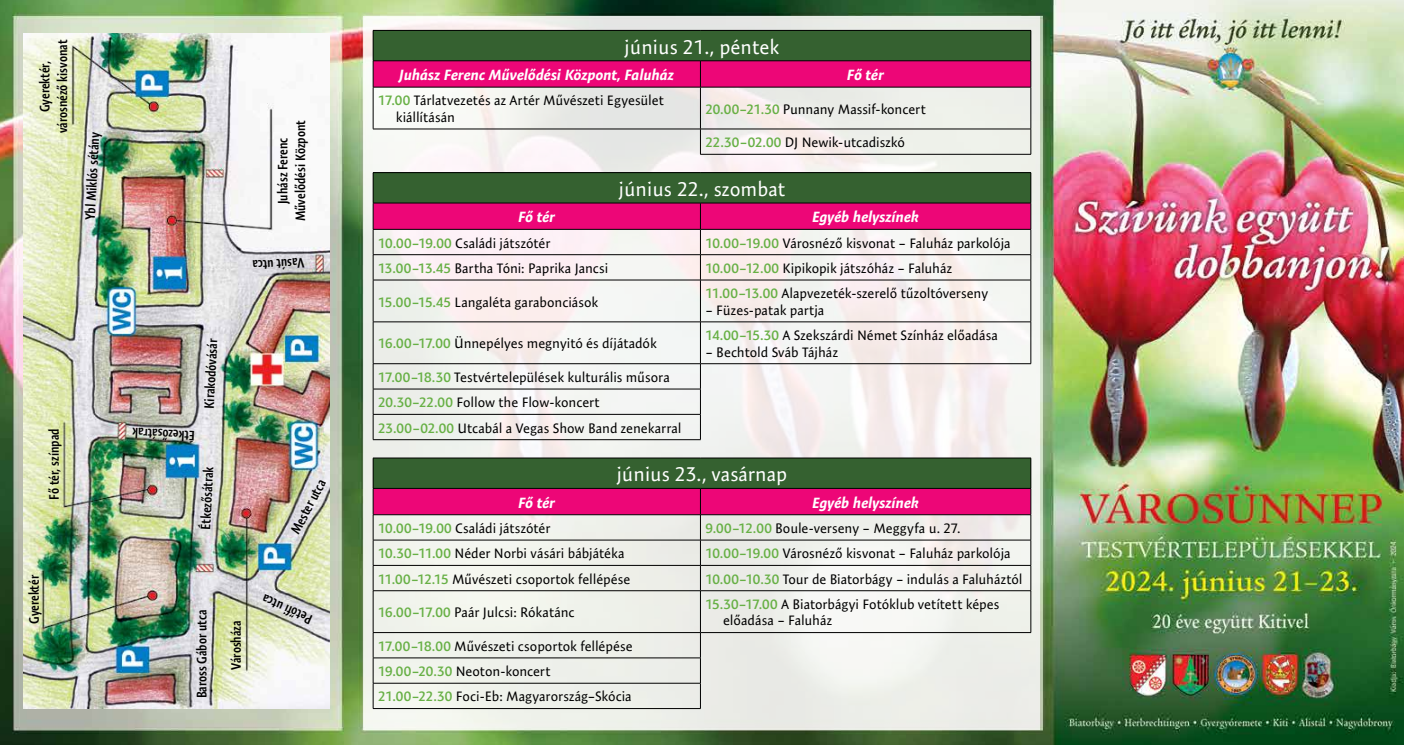
<style>
.page{position:relative;width:1404px;height:745px;background:#fff}
.page>*{position:absolute;margin:0;border:0;box-sizing:border-box;transform-origin:0 0}
.t1{font:20px "Expo Sans Pro";color:#fff}
.t2{font:italic 700 15px "Expo Sans Pro";color:#fff}
.t3{font:13.75px/25.2px "Expo Sans Pro";letter-spacing:-.005em;color:#000}
.t4{font:600 condensed 13.75px/17.5px "Expo Sans Pro";color:#000;text-align:center}
.s1{font-weight:600;color:#67b045}
</style>
<div class="page">
<img style="left:0;top:0;width:1403px;height:744px">
<svg style="left:363px;top:16px;width:676px;height:713px;fill:#f1f1eb"></svg>
<hr style="left:373px;top:30px;width:327px;height:1px;background:#000">
<hr style="left:700px;top:30px;width:330px;height:1px;background:#000">
<svg style="left:373px;top:31px;width:658px;height:56px;background:#86354e"></svg>
<hr style="left:373px;top:87px;width:327px;height:1px;background:#000">
<hr style="left:373px;top:87px;width:1px;height:42px;background:#000">
<hr style="left:373px;top:129px;width:327px;height:1px;background:#000">
<hr style="left:700px;top:87px;width:330px;height:1px;background:#000">
<hr style="left:700px;top:87px;width:1px;height:42px;background:#000">
<hr style="left:1030px;top:87px;width:1px;height:42px;background:#000">
<hr style="left:700px;top:129px;width:330px;height:1px;background:#000">
<svg style="left:700px;top:129px;width:1px;height:25px"></svg>
<svg style="left:1030px;top:129px;width:1px;height:25px"></svg>
<hr style="left:700px;top:154px;width:330px;height:1px;background:#000">
<div style="left:373px;top:172px;width:657px;height:31px;background:#356130"></div>
<hr style="left:373px;top:172px;width:327px;height:1px;background:#000">
<hr style="left:373px;top:173px;width:1px;height:30px;background:#000">
<hr style="left:700px;top:172px;width:330px;height:1px;background:#000">
<hr style="left:1030px;top:173px;width:1px;height:30px;background:#000">
<hr style="left:373px;top:279px;width:327px;height:1px;background:#000">
<hr style="left:373px;top:280px;width:1px;height:41px;background:#000">
<hr style="left:373px;top:321px;width:327px;height:1px;background:#000">
<hr style="left:373px;top:322px;width:1px;height:41px;background:#000">
<hr style="left:373px;top:363px;width:327px;height:1px;background:#000">
<svg style="left:373px;top:203px;width:658px;height:76px"></svg>
<hr style="left:700px;top:279px;width:330px;height:1px;background:#000">
<hr style="left:700px;top:280px;width:1px;height:41px;background:#000">
<hr style="left:1030px;top:280px;width:1px;height:41px;background:#000">
<hr style="left:700px;top:321px;width:330px;height:1px;background:#000">
<hr style="left:700px;top:322px;width:1px;height:41px;background:#000">
<hr style="left:1030px;top:322px;width:1px;height:41px;background:#000">
<hr style="left:700px;top:363px;width:330px;height:1px;background:#000">
<hr style="left:373px;top:388px;width:327px;height:1px;background:#000">
<hr style="left:373px;top:414px;width:327px;height:1px;background:#000">
<svg style="left:373px;top:364px;width:1px;height:75px"></svg>
<hr style="left:373px;top:439px;width:327px;height:1px;background:#000">
<svg style="left:700px;top:364px;width:1px;height:75px"></svg>
<div style="left:373px;top:457px;width:657px;height:31px;background:#356130"></div>
<hr style="left:373px;top:457px;width:327px;height:1px;background:#000">
<hr style="left:373px;top:458px;width:1px;height:30px;background:#000">
<hr style="left:700px;top:457px;width:330px;height:1px;background:#000">
<hr style="left:1030px;top:458px;width:1px;height:30px;background:#000">
<hr style="left:1030px;top:590px;width:1px;height:42px;background:#000">
<hr style="left:700px;top:590px;width:330px;height:1px;background:#000">
<hr style="left:700px;top:632px;width:330px;height:1px;background:#000">
<svg style="left:373px;top:488px;width:658px;height:102px"></svg>
<hr style="left:373px;top:590px;width:327px;height:1px;background:#000">
<hr style="left:373px;top:590px;width:1px;height:42px;background:#000">
<hr style="left:700px;top:590px;width:1px;height:42px;background:#000">
<hr style="left:373px;top:632px;width:327px;height:1px;background:#000">
<hr style="left:373px;top:657px;width:327px;height:1px;background:#000">
<hr style="left:373px;top:682px;width:327px;height:1px;background:#000">
<svg style="left:373px;top:632px;width:1px;height:75px"></svg>
<svg style="left:700px;top:632px;width:1px;height:75px"></svg>
<hr style="left:373px;top:707px;width:327px;height:1px;background:#000">
<img style="left:24px;top:33px;width:306px;height:675px">
<p class="t4" style="left:36px;top:133px;width:95px;rotate:-90deg">Gyerektér, városnéző kisvonat</p>
<p class="t4" style="left:81px;top:219px;width:89px;rotate:-87deg">Ybl Miklós sétány</p>
<p class="t4" style="left:45px;top:499px;width:73px;rotate:-90deg">Fő tér, színpad</p>
<p class="t4" style="left:25px;top:623px;width:50px;rotate:-90deg">Gyerektér</p>
<p class="t4" style="left:274px;top:221px;width:102px;rotate:-90deg">Juhász Ferenc<br>Művelődési Központ</p>
<p class="t4" style="left:305px;top:271px;width:53px;rotate:177deg">Vasút utca</p>
<p class="t4" style="left:194px;top:444px;width:64px;rotate:-177deg">Étkezősátrak</p>
<p class="t4" style="left:200px;top:407px;width:71px;rotate:-87deg">Kirakodóvásár</p>
<p class="t4" style="left:197px;top:528px;width:64px;rotate:-87deg">Étkezősátrak</p>
<p class="t4" style="left:286px;top:528px;width:61px;rotate:-62deg">Mester utca</p>
<p class="t4" style="left:193px;top:698px;width:90px;rotate:-90deg">Baross Gábor utca</p>
<p class="t4" style="left:227px;top:669px;width:51px;rotate:-90deg">Városháza</p>
<p class="t4" style="left:308px;top:627px;width:55px;rotate:-156deg">Petőfi utca</p>
<h1 class="t1" style="left:624px;top:35px;width:156px">június 21., péntek</h1>
<p class="t2" style="left:399px;top:66px;width:276px">Juhász Ferenc Művelődési Központ, Faluház</p>
<p class="t2" style="left:847px;top:66px;width:38px">Fő tér</p>
<p class="t3" style="left:396px;top:92px;width:269px;line-height:16.5px;text-indent:-18px"><span class="s1">17.00</span> Tárlatvezetés az Artér Művészeti Egyesület kiállításán</p>
<p class="t3" style="left:705px;top:96px;width:222px"><span class="s1">20.00–21.30</span> Punnany Massif-koncert</p>
<p class="t3" style="left:705px;top:130px;width:201px"><span class="s1">22.30–02.00</span> DJ Newik-utcadiszkó</p>
<h1 class="t1" style="left:618px;top:177px;width:168px">június 22., szombat</h1>
<p class="t2" style="left:518px;top:208px;width:38px">Fő tér</p>
<p class="t2" style="left:812px;top:208px;width:108px">Egyéb helyszínek</p>
<p class="t3" style="left:378px;top:230px;width:174px"><span class="s1">10.00–19.00</span> Családi játszótér</p>
<p class="t3" style="left:705px;top:230px;width:307px"><span class="s1">10.00–19.00</span> Városnéző kisvonat – Faluház parkolója</p>
<p class="t3" style="left:378px;top:255px;width:232px"><span class="s1">13.00–13.45</span> Bartha Tóni: Paprika Jancsi</p>
<p class="t3" style="left:705px;top:255px;width:248px"><span class="s1">10.00–12.00</span> Kipikopik játszóház – Faluház</p>
<p class="t3" style="left:378px;top:289px;width:221px"><span class="s1">15.00–15.45</span> Langaléta garabonciások</p>
<p class="t3" style="left:705px;top:280px;width:284px"><span class="s1">11.00–13.00</span> Alapvezeték-szerelő tűzoltóverseny</p>
<p class="t3" style="left:705px;top:297px;width:120px">– Füzes-patak partja</p>
<p class="t3" style="left:378px;top:330px;width:280px"><span class="s1">16.00–17.00</span> Ünnepélyes megnyitó és díjátadók</p>
<p class="t3" style="left:705px;top:322px;width:294px"><span class="s1">14.00–15.30</span> A Szekszárdi Német Színház előadása</p>
<p class="t3" style="left:705px;top:339px;width:134px">– Bechtold Sváb Tájház</p>
<p class="t3" style="left:378px;top:364px;width:305px"><span class="s1">17.00–18.30</span> Testvértelepülések kulturális műsora<br><span class="s1">20.30–22.00</span> Follow the Flow-koncert<br><span class="s1">23.00–02.00</span> Utcabál a Vegas Show Band zenekarral</p>
<h1 class="t1" style="left:616px;top:462px;width:172px">június 23., vasárnap</h1>
<p class="t2" style="left:518px;top:493px;width:38px">Fő tér</p>
<p class="t2" style="left:812px;top:493px;width:108px">Egyéb helyszínek</p>
<p class="t3" style="left:378px;top:515px;width:174px"><span class="s1">10.00–19.00</span> Családi játszótér</p>
<p class="t3" style="left:705px;top:515px;width:257px"><span class="s1">9.00–12.00</span> Boule-verseny – Meggyfa u. 27.</p>
<p class="t3" style="left:378px;top:540px;width:248px"><span class="s1">10.30–11.00</span> Néder Norbi vásári bábjátéka</p>
<p class="t3" style="left:705px;top:540px;width:307px"><span class="s1">10.00–19.00</span> Városnéző kisvonat – Faluház parkolója</p>
<p class="t3" style="left:378px;top:565px;width:254px"><span class="s1">11.00–12.15</span> Művészeti csoportok fellépése</p>
<p class="t3" style="left:705px;top:565px;width:318px"><span class="s1">10.00–10.30</span> Tour de Biatorbágy – indulás a Faluháztól</p>
<p class="t3" style="left:378px;top:599px;width:198px"><span class="s1">16.00–17.00</span> Paár Julcsi: Rókatánc</p>
<p class="t3" style="left:723px;top:595px;width:278px;line-height:16.5px;text-indent:-18px"><span class="s1">15.30–17.00</span> A Biatorbágyi Fotóklub vetített képes előadása – Faluház</p>
<p class="t3" style="left:378px;top:633px;width:256px"><span class="s1">17.00–18.00</span> Művészeti csoportok fellépése<br><span class="s1">19.00–20.30</span> Neoton-koncert<br><span class="s1">21.00–22.30</span> Foci-Eb: Magyarország–Skócia</p>
</div>
